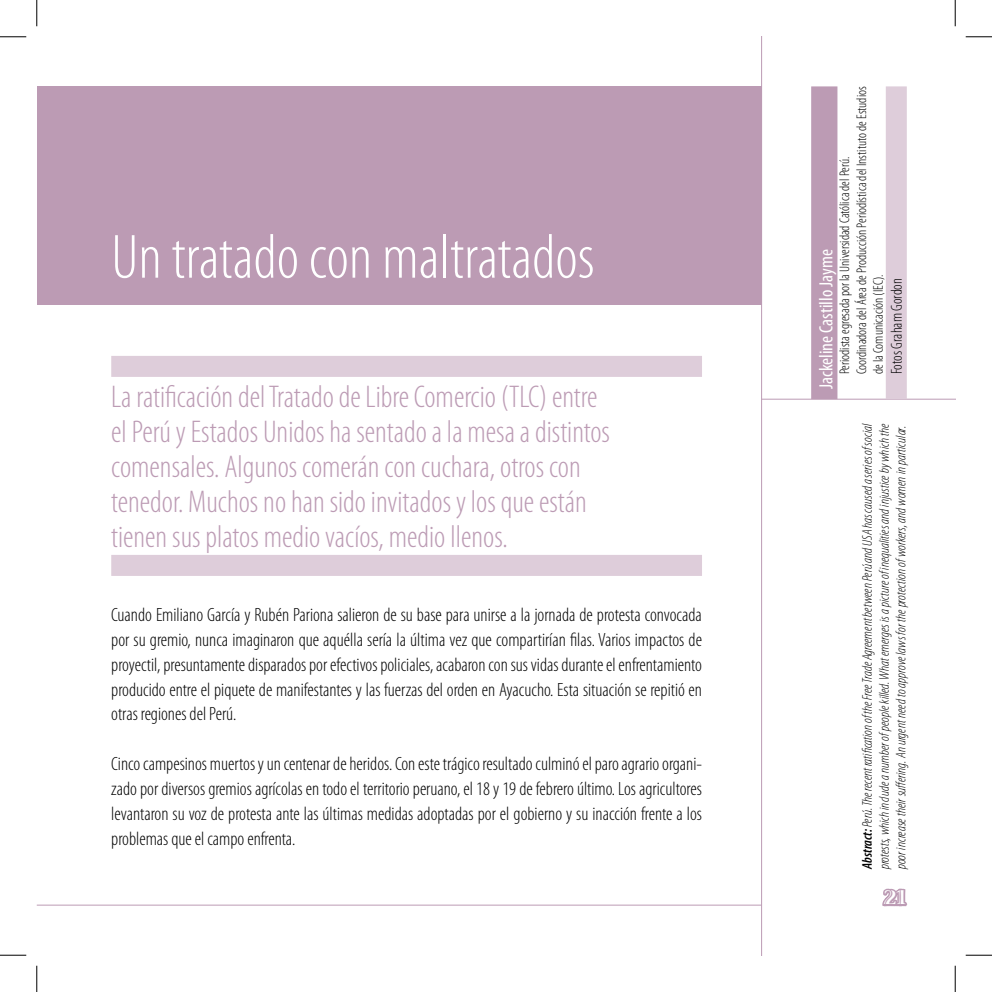
<style>
.page{position:relative;width:992px;height:992px;background:#fff}
.page>*{position:absolute;margin:0;border:0;box-sizing:border-box;transform-origin:0 0}
.t1{font:300 condensed 63px "Myriad Pro";color:#fff}
.t2{font:300 condensed 31.5px/35px "Myriad Pro";color:#bc9bb4}
.t3{font:700 21px "Viva Std";color:#fff}
.t4{font:300 condensed 19.25px/24.8px "Myriad Pro";color:#000;text-align:justify}
.t5{font:condensed 19.25px "Myriad Pro";color:#fff}
.t6{font:300 condensed 15.75px "Myriad Pro";color:#000}
.t7{font:italic 300 condensed 14px/16.8px "Myriad Pro";color:#000;text-align:justify}
.t8{font:300 condensed 14px/16.8px "Myriad Pro";color:#000}
.s1{font-weight:600}
</style>
<div class="page">
<div style="left:37px;top:86px;width:724px;height:219px;background:#bc9bb4"></div>
<hr style="left:761px;top:37px;width:1px;height:917px;background:#bc9bb4">
<hr style="left:761px;top:398px;width:193px;height:1px;background:#bc9bb4">
<hr style="left:37px;top:904px;width:724px;height:1px;background:#bc9bb4">
<svg style="left:882px;top:888px;width:26px;height:19px"></svg>
<div style="left:811px;top:86px;width:26px;height:313px;background:#bc9bb4"></div>
<div style="left:885px;top:86px;width:21px;height:313px;background:#decdda"></div>
<div style="left:111px;top:356px;width:590px;height:21px;background:#decdda"></div>
<div style="left:111px;top:554px;width:590px;height:21px;background:#decdda"></div>
<svg style="left:0;top:36px;width:26px;height:1px"></svg>
<svg style="left:965px;top:36px;width:26px;height:1px"></svg>
<svg style="left:0;top:954px;width:26px;height:1px"></svg>
<svg style="left:965px;top:954px;width:26px;height:1px"></svg>
<svg style="left:36px;top:0;width:1px;height:26px"></svg>
<svg style="left:36px;top:965px;width:1px;height:26px"></svg>
<svg style="left:954px;top:0;width:1px;height:26px"></svg>
<svg style="left:954px;top:965px;width:1px;height:26px"></svg>
<h1 class="t1" style="left:111px;top:219px;width:484px">Un tratado con maltratados</h1>
<p class="t2" style="left:111px;top:379px;width:500px">La ratificación del Tratado de Libre Comercio (TLC) entre el Perú y Estados Unidos ha sentado a la mesa a distintos comensales. Algunos comerán con cuchara, otros con tenedor. Muchos no han sido invitados y los que están tienen sus platos medio vacíos, medio llenos.</p>
<p class="t4" style="left:111px;top:602px;width:592px">Cuando Emiliano García y Rubén Pariona salieron de su base para unirse a la jornada de protesta convocada por su gremio, nunca imaginaron que aquélla sería la última vez que compartirían filas. Varios impactos de proyectil, presuntamente disparados por efectivos policiales, acabaron con sus vidas durante el enfrentamiento producido entre el piquete de manifestantes y las fuerzas del orden en Ayacucho. Esta situación se repitió en otras regiones del Perú.</p>
<p class="t4" style="left:111px;top:751px;width:592px">Cinco campesinos muertos y un centenar de heridos. Con este trágico resultado culminó el paro agrario organi&shy;zado por diversos gremios agrícolas en todo el territorio peruano, el 18 y 19 de febrero último. Los agricultores levantaron su voz de protesta ante las últimas medidas adoptadas por el gobierno y su inacción frente a los problemas que el campo enfrenta.</p>
<p class="t8" style="left:836px;top:374px;width:289px;rotate:-90deg">Periodista egresada por la Universidad Católica del Perú.<br>Coordinadora del Área de Producción Periodística del Instituto de Estudios de la Comunicación (IEC).</p>
<p class="t5" style="left:814px;top:389px;width:141px;rotate:-90deg">Jackeline Castillo Jayme</p>
<p class="t6" style="left:887px;top:374px;width:98px;rotate:-90deg">Fotos Graham Gordon</p>
<p class="t7" style="left:858px;top:869px;width:447px;rotate:-90deg"><span class="s1">Abstract:</span> Perú. The recent ratification ofthe Free Trade Agreement between Perú and USA has caused a series ofsocial protests, which include a number ofpeople killed. What emerges is a picture ofinequalities and injustice by which the poor increase their suffering. An urgent need to approve laws for the protection ofworkers, and women in particular.</p>
<p class="t3" style="left:883px;top:886px;width:12px">21</p>
</div>
